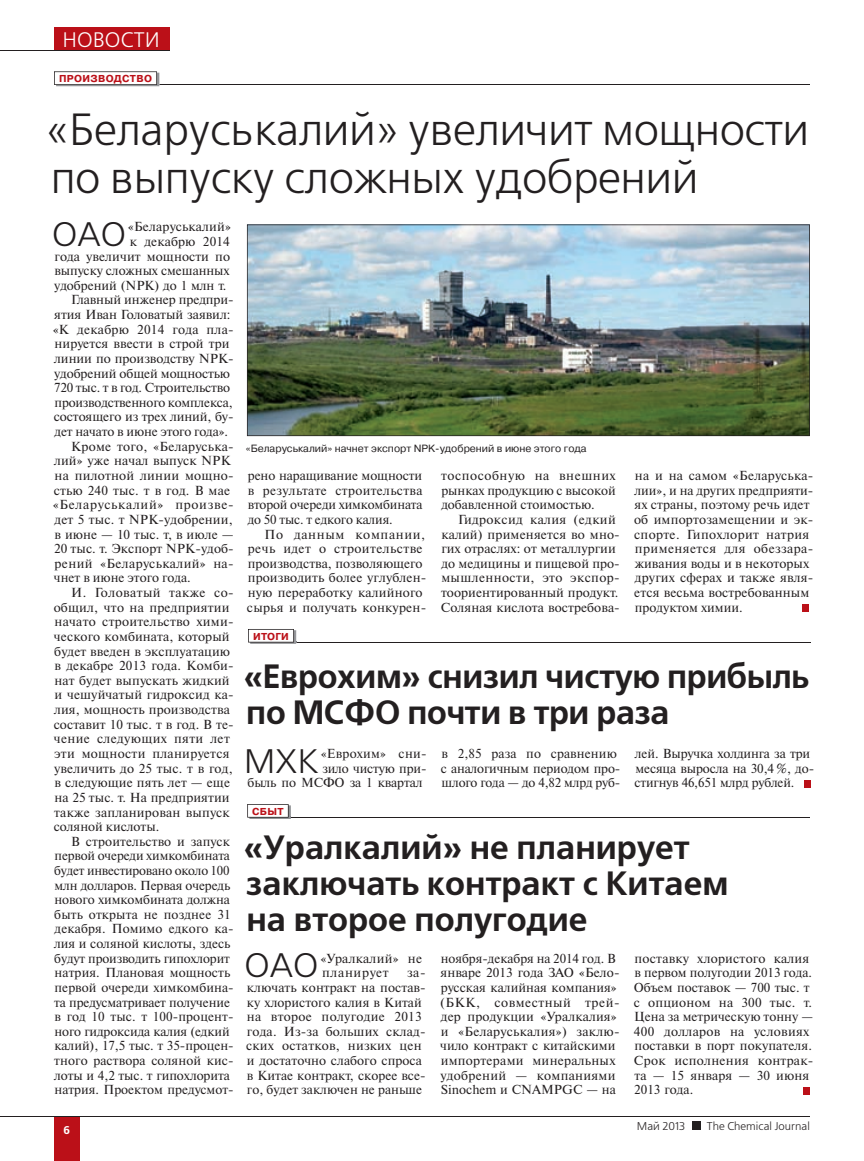
<style>
.page{position:relative;width:864px;height:1161px;background:#fff}
.page>*{position:absolute;margin:0;border:0;box-sizing:border-box;transform-origin:0 0}
.t1{font:45px/48px "Free Set C";letter-spacing:-.01em;color:#231f20}
.t2{font:33.9px "Free Set C";color:#231f20}
.t3{font:700 33.6px/36px "Free Set C";color:#231f20}
.t4{font:21px "Free Set C";letter-spacing:.005em;color:#fff}
.t5{font:13.05px/14.5px "Newton C";letter-spacing:.005em;color:#231f20}
.t6{font:13.05px "Newton C";letter-spacing:.025em;color:#231f20}
.t7{font:13.05px "Newton C";letter-spacing:-.015em;color:#231f20}
.t8{font:13.05px "Newton C";letter-spacing:.055em;color:#231f20}
.t9{font:13.05px "Newton C";letter-spacing:.03em;color:#231f20}
.t10{font:13.05px "Newton C";letter-spacing:.035em;color:#231f20}
.t11{font:11.25px "Free Set C";color:#231f20}
.t12{font:700 11.25px "Free Set C";color:#fff}
.t13{font:10.5px "Pragmatica C";color:#231f20}
.t14{font:700 10.05px "Pragmatica C";letter-spacing:.03em;color:#bb1018}
</style>
<div class="page">
<hr style="left:157px;top:84px;width:652px;height:1px;background:#231f20">
<svg style="left:54px;top:71px;width:105px;height:14px"></svg>
<div style="left:801px;top:605px;width:7px;height:7px;background:#bb1018"></div>
<hr style="left:294px;top:642px;width:516px;height:1px;background:#231f20">
<img style="left:250px;top:643px;width:46px;height:1px">
<svg style="left:248px;top:629px;width:48px;height:14px"></svg>
<hr style="left:288px;top:817px;width:521px;height:1px;background:#231f20">
<img style="left:249px;top:818px;width:42px;height:1px">
<svg style="left:247px;top:804px;width:44px;height:14px"></svg>
<div style="left:802px;top:1087px;width:7px;height:7px;background:#bb1018"></div>
<div style="left:803px;top:780px;width:7px;height:7px;background:#bb1018"></div>
<img style="left:247px;top:224px;width:562px;height:212px">
<div style="left:54px;top:1116px;width:26px;height:45px;background:#bb1018"></div>
<hr style="left:0;top:1116px;width:54px;height:1px;background:#231f20">
<hr style="left:54px;top:1116px;width:755px;height:1px;background:#231f20">
<div style="left:691px;top:1121px;width:9px;height:9px;background:#231f20"></div>
<div style="left:54px;top:27px;width:115px;height:24px;background:#bb1018"></div>
<hr style="left:0;top:51px;width:54px;height:1px;background:#231f20">
<hr style="left:54px;top:51px;width:115px;height:1px;background:#231f20">
<h3 class="t4" style="left:63px;top:31px;width:99px">НОВОСТИ</h3>
<p class="t14" style="left:59px;top:75px;width:94px">ПРОИЗВОДСТВО</p>
<h1 class="t1" style="left:46px;top:109px;width:764px">«Беларуськалий» увеличит мощности по выпуску сложных удобрений</h1>
<h2 class="t2" style="left:52px;top:221px;width:75px">ОАО</h2>
<p class="t5" style="left:128px;top:221px;width:105px">«Беларуськалий»</p>
<p class="t5" style="left:130px;top:235px;width:101px">к декабрю 2014</p>
<p class="t5" style="left:54px;top:250px;width:177px">года увеличит мощности по</p>
<p class="t5" style="left:55px;top:264px;width:177px">выпуску сложных смешанных</p>
<p class="t5" style="left:54px;top:279px;width:174px">удобрений (NPK) до 1 млн т.</p>
<p class="t5" style="left:71px;top:294px;width:164px">Главный инженер предпри-</p>
<p class="t5" style="left:54px;top:308px;width:178px">ятия Иван Головатый заявил:</p>
<p class="t6" style="left:53px;top:325px;width:182px">«К декабрю 2014 года пла-</p>
<p class="t5" style="left:55px;top:338px;width:176px">нируется ввести в строй три</p>
<p class="t5" style="left:54px;top:352px;width:181px">линии по производству NPK-</p>
<p class="t5" style="left:54px;top:367px;width:177px">удобрений общей мощностью</p>
<p class="t5" style="left:54px;top:381px;width:177px">720 тыс. т в год. Строительство</p>
<p class="t7" style="left:55px;top:398px;width:180px">производственного комплекса,</p>
<p class="t5" style="left:54px;top:411px;width:181px">состоящего из трех линий, бу-</p>
<p class="t5" style="left:55px;top:425px;width:175px">дет начато в июне этого года».</p>
<p class="t5" style="left:71px;top:440px;width:164px">Кроме того, «Беларуська-</p>
<p class="t5" style="left:54px;top:455px;width:178px">лий» уже начал выпуск NPK</p>
<p class="t5" style="left:54px;top:469px;width:180px">на пилотной линии мощно-</p>
<p class="t5" style="left:54px;top:484px;width:178px">стью 240 тыс. т в год. В мае</p>
<p class="t8" style="left:53px;top:500px;width:182px">«Беларуськалий» произве-</p>
<p class="t5" style="left:55px;top:513px;width:180px">дет 5 тыс. т NPK-удобрении,</p>
<p class="t5" style="left:55px;top:528px;width:180px">в июне — 10 тыс. т, в июле —</p>
<p class="t5" style="left:54px;top:542px;width:181px">20 тыс. т. Экспорт NPK-удоб-</p>
<p class="t9" style="left:55px;top:559px;width:180px">рений «Беларуськалий» на-</p>
<p class="t5" style="left:54px;top:572px;width:138px">чнет в июне этого года.</p>
<p class="t10" style="left:71px;top:588px;width:164px">И. Головатый также со-</p>
<p class="t5" style="left:54px;top:601px;width:177px">общил, что на предприятии</p>
<p class="t5" style="left:54px;top:615px;width:180px">начато строительство хими-</p>
<p class="t5" style="left:54px;top:630px;width:177px">ческого комбината, который</p>
<p class="t5" style="left:54px;top:645px;width:177px">будет введен в эксплуатацию</p>
<p class="t5" style="left:54px;top:659px;width:180px">в декабре 2013 года. Комби-</p>
<p class="t5" style="left:54px;top:674px;width:176px">нат будет выпускать жидкий</p>
<p class="t5" style="left:54px;top:689px;width:181px">и чешуйчатый гидроксид ка-</p>
<p class="t5" style="left:54px;top:703px;width:177px">лия, мощность производства</p>
<p class="t5" style="left:54px;top:718px;width:181px">составит 10 тыс. т в год. В те-</p>
<p class="t6" style="left:54px;top:734px;width:177px">чение следующих пяти лет</p>
<p class="t6" style="left:54px;top:749px;width:177px">эти мощности планируется</p>
<p class="t5" style="left:54px;top:762px;width:180px">увеличить до 25 тыс. т в год,</p>
<p class="t5" style="left:54px;top:776px;width:177px">в следующие пять лет — еще</p>
<p class="t5" style="left:54px;top:791px;width:176px">на 25 тыс. т. На предприятии</p>
<p class="t5" style="left:54px;top:806px;width:177px">также запланирован выпуск</p>
<p class="t5" style="left:54px;top:820px;width:107px">соляной кислоты.</p>
<p class="t5" style="left:71px;top:835px;width:160px">В строительство и запуск</p>
<p class="t5" style="left:54px;top:849px;width:177px">первой очереди химкомбината</p>
<p class="t7" style="left:54px;top:866px;width:177px">будет инвестировано около 100</p>
<p class="t5" style="left:54px;top:879px;width:177px">млн долларов. Первая очередь</p>
<p class="t5" style="left:54px;top:893px;width:177px">нового химкомбината должна</p>
<p class="t5" style="left:54px;top:908px;width:178px">быть открыта не позднее 31</p>
<p class="t5" style="left:54px;top:923px;width:180px">декабря. Помимо едкого ка-</p>
<p class="t5" style="left:54px;top:937px;width:178px">лия и соляной кислоты, здесь</p>
<p class="t5" style="left:54px;top:952px;width:177px">будут производить гипохлорит</p>
<p class="t5" style="left:54px;top:966px;width:177px">натрия. Плановая мощность</p>
<p class="t5" style="left:54px;top:981px;width:180px">первой очереди химкомбина-</p>
<p class="t5" style="left:54px;top:996px;width:177px">та предусматривает получение</p>
<p class="t5" style="left:54px;top:1010px;width:180px">в год 10 тыс. т 100-процент-</p>
<p class="t5" style="left:54px;top:1025px;width:176px">ного гидроксида калия (едкий</p>
<p class="t5" style="left:54px;top:1040px;width:180px">калий), 17,5 тыс. т 35-процен-</p>
<p class="t5" style="left:54px;top:1054px;width:181px">тного раствора соляной кис-</p>
<p class="t5" style="left:54px;top:1069px;width:177px">лоты и 4,2 тыс. т гипохлорита</p>
<p class="t5" style="left:54px;top:1083px;width:180px">натрия. Проектом предусмот-</p>
<p class="t13" style="left:246px;top:444px;width:342px">«Беларуськалий» начнет экспорт NPK-удобрений в июне этого года</p>
<p class="t5" style="left:441px;top:469px;width:176px;text-align:justify">тоспособную на внешних рынках продукцию с высокой добавленной стоимостью.</p>
<p class="t5" style="left:440px;top:513px;width:180px;text-indent:17px">Гидроксид калия (едкий калий) применяется во мно&shy;гих отраслях: от металлургии до медицины и пищевой про&shy;мышленности, это экспор&shy;тоориентированный продукт.<br>Соляная кислота востребова-</p>
<p class="t5" style="left:633px;top:469px;width:181px">на и на самом «Беларуська&shy;лии», и на других предприяти&shy;ях страны, поэтому речь идет об импортозамещении и эк&shy;спорте. Гипохлорит натрия применяется для обеззара&shy;живания воды и в некоторых других сферах и также явля&shy;ется весьма востребованным продуктом химии.</p>
<p class="t5" style="left:248px;top:469px;width:176px;text-align:justify">рено наращивание мощности в результате строительства второй очереди химкомбината до 50 тыс. т едкого калия.</p>
<p class="t5" style="left:247px;top:528px;width:181px;text-indent:17px">По данным компании, речь идет о строительстве производства, позволяющего производить более углублен&shy;ную переработку калийного сырья и получать конкурен-</p>
<p class="t14" style="left:253px;top:632px;width:37px">ИТОГИ</p>
<h3 class="t3" style="left:244px;top:661px;width:566px">«Еврохим» снизил чистую прибыль по МСФО почти в три раза</h3>
<h2 class="t2" style="left:244px;top:747px;width:76px">МХК</h2>
<p class="t5" style="left:320px;top:747px;width:107px">«Еврохим» сни-</p>
<p class="t5" style="left:440px;top:747px;width:181px">в 2,85 раза по сравнению с аналогичным периодом про&shy;шлого года — до 4,82 млрд руб-</p>
<p class="t5" style="left:634px;top:747px;width:181px">лей. Выручка холдинга за три месяца выросла на 30,4 %, до&shy;стигнув 46,651 млрд рублей.</p>
<p class="t5" style="left:322px;top:762px;width:106px">зило чистую при-</p>
<p class="t5" style="left:247px;top:776px;width:176px">быль по МСФО за 1 квартал</p>
<p class="t14" style="left:252px;top:807px;width:33px">СБЫТ</p>
<h3 class="t3" style="left:244px;top:832px;width:486px">«Уралкалий» не планирует заключать контракт с Китаем на второе полугодие</h3>
<h2 class="t2" style="left:244px;top:952px;width:75px">ОАО</h2>
<p class="t5" style="left:320px;top:952px;width:103px">«Уралкалий» не планирует</p>
<p class="t5" style="left:440px;top:952px;width:181px">ноября-декабря на 2014 год. В январе 2013 года ЗАО «Бело&shy;русская калийная компания» (БКК, совместный трей&shy;дер продукции «Уралкалия» и «Беларуськалия») заклю&shy;чило контракт с китайскими импортерами минеральных удобрений — компаниями<br>Sinochem и CNAMPGC — на</p>
<p class="t5" style="left:633px;top:952px;width:181px">поставку хлористого калия в первом полугодии 2013 года.<br>Объем поставок — 700 тыс. т с опционом на 300 тыс. т.<br>Цена за метрическую тонну —<br>400 долларов на условиях поставки в порт покупателя.<br>Срок исполнения контрак&shy;та — 15 января — 30 июня<br>2013 года.</p>
<p class="t5" style="left:246px;top:966px;width:181px;text-indent:161px">за&shy;ключать контракт на постав&shy;ку хлористого калия в Китай на второе полугодие 2013 года. Из-за больших склад&shy;ских остатков, низких цен и достаточно слабого спроса в Китае контракт, скорее все&shy;го, будет заключен не раньше</p>
<p class="t12" style="left:63px;top:1125px;width:8px">6</p>
<p class="t11" style="left:636px;top:1121px;width:50px">Май 2013</p>
<p class="t11" style="left:706px;top:1121px;width:104px">The Chemical Journal</p>
</div>
